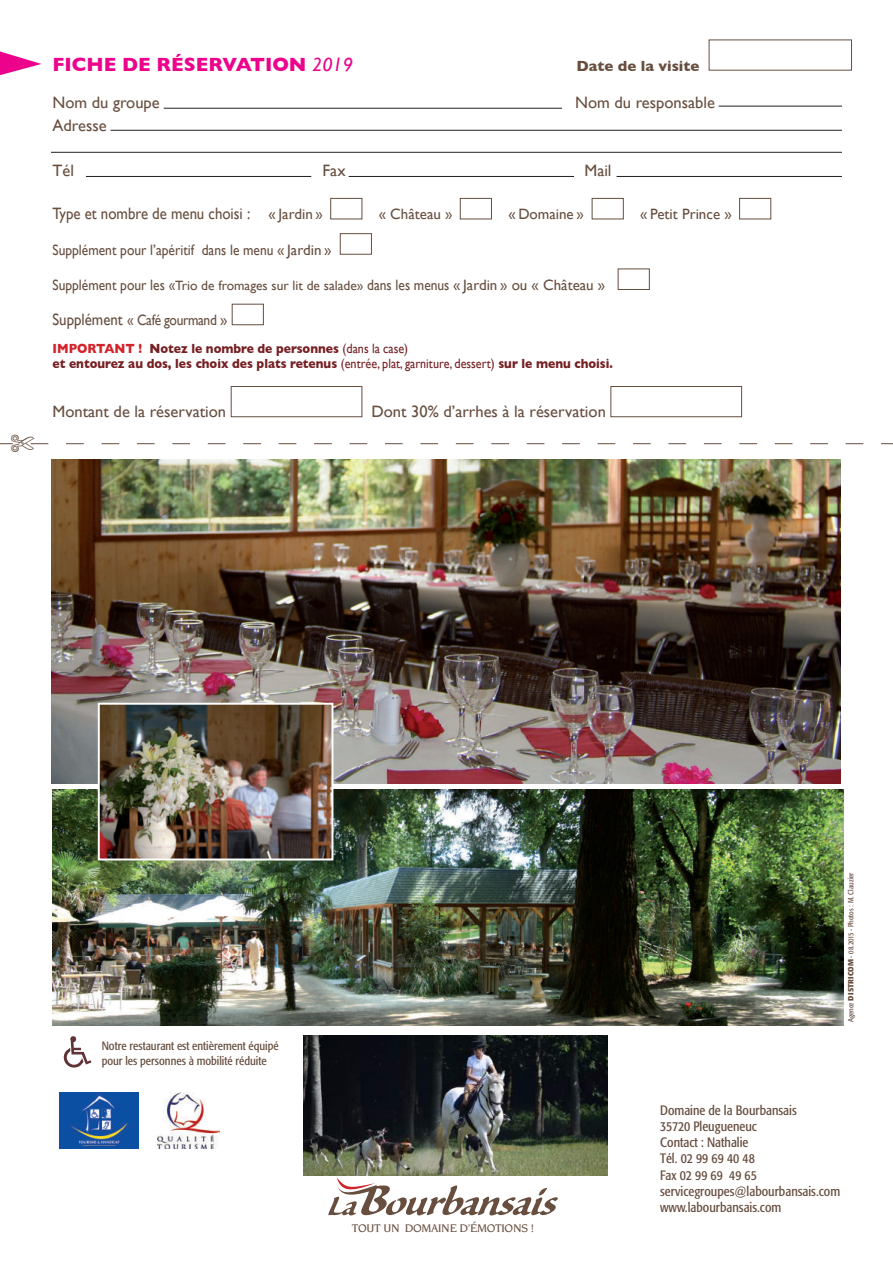
<style>
.page{position:relative;width:893px;height:1263px;background:#fff}
.page>*{position:absolute;margin:0;border:0;box-sizing:border-box;transform-origin:0 0}
.t1{font:700 19.5px "Gill Sans";color:#ed028c}
.t2{font:16.5px "Gill Sans";color:#674e3f}
.t3{font:16.5px "Gill Sans";color:#674e3f;scale:.9 1}
.t4{font:15px "Gill Sans";color:#674e3f;scale:.9 1}
.t5{font:15px "Gill Sans";color:#674e3f}
.t6{font:15px "Gill Sans";letter-spacing:-.025em;color:#674e3f;scale:.9 1}
.t7{font:700 15px "Gill Sans";color:#674e3f}
.t8{font:condensed 13.5px/16.2px "Formata";color:#674e3f}
.t9{font:700 13.5px/15px "Gill Sans";color:#762023;scale:.9 1}
.t10{font:condensed 12px/14.4px "Formata";color:#674e3f}
.t11{font:500 12px "Novarese Std";letter-spacing:-.025em;color:#674e3f}
.t12{font:condensed 7.5px "Formata";color:#674e3f}
.s1{font-weight:400;font-style:italic}
.s2{font-size:15px}
.s3{font-size:13.5px}
.s4{font-size:16.5px}
.s5{color:#d1232a}
.s6{font-weight:400}
.s7{font-weight:700;font-stretch:normal}
</style>
<div class="page">
<hr style="left:164px;top:108px;width:398px;height:1px;background:#231f20">
<hr style="left:719px;top:106px;width:123px;height:1px;background:#231f20">
<hr style="left:111px;top:130px;width:731px;height:1px;background:#231f20">
<hr style="left:51px;top:152px;width:791px;height:1px;background:#231f20">
<hr style="left:86px;top:176px;width:225px;height:1px;background:#231f20">
<hr style="left:349px;top:176px;width:225px;height:1px;background:#231f20">
<hr style="left:617px;top:176px;width:225px;height:1px;background:#231f20">
<svg style="left:0;top:51px;width:41px;height:24px"></svg>
<img style="left:52px;top:790px;width:791px;height:236px">
<img style="left:51px;top:459px;width:790px;height:324px">
<img style="left:101px;top:706px;width:229px;height:151px">
<div style="left:98px;top:703px;width:235px;height:157px;border:2px solid #fff"></div>
<img style="left:303px;top:1036px;width:304px;height:140px">
<svg style="left:328px;top:1178px;width:230px;height:37px"></svg>
<div style="left:330px;top:198px;width:32px;height:21px;border:1px solid #674e3f"></div>
<div style="left:460px;top:198px;width:32px;height:21px;border:1px solid #674e3f"></div>
<div style="left:592px;top:198px;width:32px;height:21px;border:1px solid #674e3f"></div>
<div style="left:739px;top:198px;width:32px;height:21px;border:1px solid #674e3f"></div>
<div style="left:340px;top:233px;width:32px;height:22px;border:1px solid #674e3f"></div>
<div style="left:618px;top:269px;width:32px;height:21px;border:1px solid #674e3f"></div>
<div style="left:232px;top:304px;width:32px;height:21px;border:1px solid #674e3f"></div>
<div style="left:231px;top:386px;width:131px;height:31px;border:1px solid #674e3f"></div>
<div style="left:610px;top:386px;width:132px;height:31px;border:1px solid #674e3f"></div>
<svg style="left:64px;top:1036px;width:27px;height:31px"></svg>
<img style="left:158px;top:1092px;width:62px;height:56px">
<img style="left:60px;top:1092px;width:79px;height:56px">
<svg style="left:0;top:443px;width:893px;height:2px"></svg>
<h1 class="t1" style="left:53px;top:48px;width:302px">FICHE DE RÉSERVATION <span class="s1">2019</span></h1>
<p class="t7" style="left:576px;top:54px;width:125px">Date de la visite</p>
<p class="t2" style="left:53px;top:93px;width:109px">Nom du groupe</p>
<p class="t2" style="left:575px;top:93px;width:141px">Nom du responsable</p>
<p class="t2" style="left:53px;top:115px;width:56px">Adresse</p>
<p class="t2" style="left:53px;top:160px;width:23px">Tél</p>
<p class="t2" style="left:323px;top:160px;width:25px">Fax</p>
<p class="t2" style="left:584px;top:160px;width:29px">Mail</p>
<p class="t3" style="left:53px;top:204px;width:302px">Type et nombre de menu choisi : <span class="s2">« Jardin »</span></p>
<p class="t5" style="left:379px;top:205px;width:75px">« Château »</p>
<p class="t5" style="left:508px;top:205px;width:77px">« Domaine »</p>
<p class="t5" style="left:640px;top:205px;width:93px">« Petit Prince »</p>
<p class="t4" style="left:53px;top:241px;width:312px">Supplément pour l’apéritif dans le menu « Jardin »</p>
<p class="t4" style="left:53px;top:276px;width:616px">Supplément pour les «<span class="s3">Trio de fromages sur lit de salade»</span> dans les menus « Jardin » ou « Château »</p>
<p class="t6" style="left:53px;top:311px;width:196px"><span class="s4">Supplément</span> « Café gourmand »</p>
<p class="t9" style="left:53px;top:340px;width:624px"><span class="s5">IMPORTANT !</span> Notez le nombre de personnes <span class="s6">(dans la case)<br></span>et entourez au dos, les choix des plats retenus <span class="s6">(entrée, plat, garniture, dessert)</span> sur le menu choisi.</p>
<p class="t2" style="left:53px;top:402px;width:175px">Montant de la réservation</p>
<p class="t2" style="left:371px;top:402px;width:236px">Dont 30% d’arrhes à la réservation</p>
<p class="t10" style="left:102px;top:1039px;width:179px">Notre restaurant est entièrement équipé pour les personnes à mobilité réduite</p>
<p class="t11" style="left:352px;top:1221px;width:184px">TOUT UN DOMAINE D’ÉMOTIONS !</p>
<p class="t12" style="left:846px;top:1022px;width:152px;rotate:-90deg">Agence <span class="s7">DISTRICOM</span> - 08.2015 - Photos : M. Clauzier</p>
<p class="t8" style="left:660px;top:1102px;width:182px">Domaine de la Bourbansais<br>35720 Pleugueneuc<br>Contact : Nathalie<br>Tél. 02 99 69 40 48<br>Fax 02 99 69 49 65 servicegroupes@labourbansais.com www.labourbansais.com</p>
</div>
